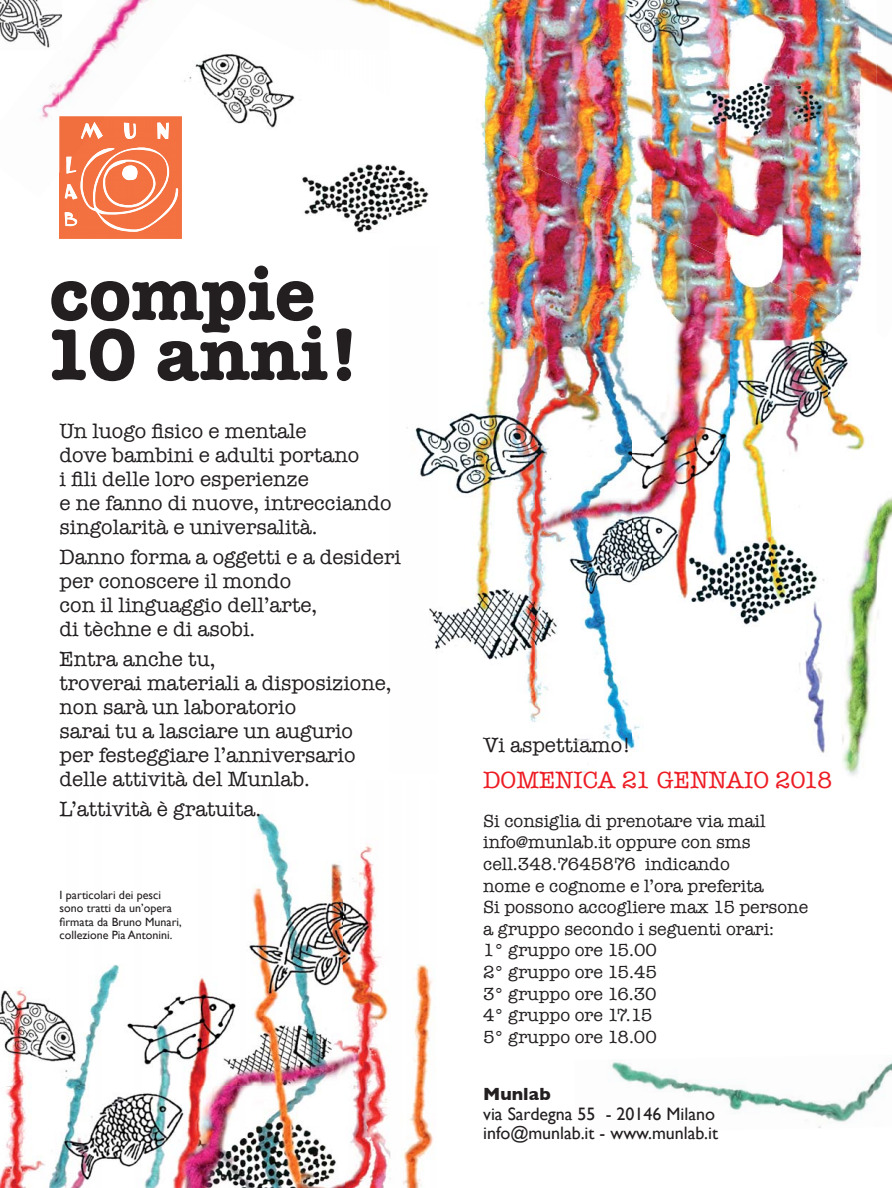
<style>
.page{position:relative;width:892px;height:1188px;background:#fff}
.page>*{position:absolute;margin:0;border:0;box-sizing:border-box;transform-origin:0 0}
.t1{font:700 75px/60px "American Typewriter";color:#231f20}
.t2{font:24px "American Typewriter";color:#ed1c24}
.t3{font:21px/24px "American Typewriter";color:#231f20}
.t4{font:18px/21.6px "American Typewriter";color:#231f20}
.t5{font:18px/19.5px "Gill Sans";color:#231f20}
.t6{font:700 18px "Gill Sans";color:#231f20}
.t7{font:12px/13.5px "Gill Sans";color:#231f20}
</style>
<div class="page">
<img style="left:848px;top:497px;width:44px;height:279px">
<img style="left:877px;top:63px;width:15px;height:31px">
<img style="left:877px;top:24px;width:15px;height:22px">
<img style="left:349px;top:0;width:40px;height:12px">
<img style="left:438px;top:186px;width:97px;height:536px">
<img style="left:535px;top:186px;width:98px;height:587px">
<img style="left:406px;top:427px;width:32px;height:222px">
<img style="left:633px;top:236px;width:97px;height:515px">
<img style="left:730px;top:285px;width:98px;height:227px">
<img style="left:828px;top:342px;width:37px;height:109px">
<img style="left:730px;top:512px;width:42px;height:113px">
<img style="left:772px;top:464px;width:105px;height:309px">
<img style="left:389px;top:0;width:488px;height:87px">
<img style="left:485px;top:87px;width:376px;height:99px">
<img style="left:571px;top:185px;width:290px;height:51px">
<img style="left:673px;top:235px;width:189px;height:50px">
<img style="left:774px;top:284px;width:88px;height:50px">
<img style="left:0;top:813px;width:434px;height:375px">
<img style="left:0;top:0;width:148px;height:199px">
<img style="left:611px;top:1061px;width:281px;height:67px">
<img style="left:159px;top:54px;width:230px;height:179px">
<div style="left:60px;top:117px;width:122px;height:122px;background:#f37140"></div>
<img style="left:124px;top:123px;width:12px;height:16px">
<img style="left:157px;top:122px;width:12px;height:17px">
<img style="left:294px;top:54px;width:95px;height:42px">
<img style="left:389px;top:143px;width:96px;height:104px">
<img style="left:389px;top:50px;width:96px;height:93px">
<img style="left:60px;top:50px;width:99px;height:67px">
<svg style="left:58px;top:44px;width:4px;height:7px"></svg>
<img style="left:60px;top:117px;width:45px;height:55px">
<img style="left:81px;top:122px;width:16px;height:17px">
<svg style="left:65px;top:147px;width:113px;height:85px;background:#f58b64"></svg>
<h1 class="t1" style="left:43px;top:265px;width:319px">compie<br>10 anni!</h1>
<p class="t3" style="left:60px;top:419px;width:333px">Un luogo fisico e mentale<br>dove bambini e adulti portano<br>i fili delle loro esperienze<br>e ne fanno di nuove, intrecciando singolarità e universalità.</p>
<p class="t3" style="left:60px;top:545px;width:343px">Danno forma a oggetti e a desideri per conoscere il mondo<br>con il linguaggio dell’arte,<br>di tèchne e di asobi.</p>
<p class="t3" style="left:60px;top:647px;width:333px">Entra anche tu,<br>troverai materiali a disposizione, non sarà un laboratorio<br>sarai tu a lasciare un augurio per festeggiare l’anniversario delle attività del Munlab.</p>
<p class="t3" style="left:60px;top:797px;width:203px">L’attività è gratuita.</p>
<p class="t7" style="left:60px;top:888px;width:124px">I particolari dei pesci sono tratti da un’opera firmata da Bruno Munari, collezione Pia Antonini.</p>
<p class="t3" style="left:483px;top:733px;width:149px">Vi aspettiamo!</p>
<p class="t2" style="left:483px;top:766px;width:351px">DOMENICA 21 GENNAIO 2018</p>
<p class="t4" style="left:483px;top:810px;width:326px">Si consiglia di prenotare via mail info@munlab.it oppure con sms cell.348.7645876 indicando<br>nome e cognome e l’ora preferita<br>Si possono accogliere max 15 persone a gruppo secondo i seguenti orari:<br>1° gruppo ore 15.00<br>2° gruppo ore 15.45<br>3° gruppo ore 16.30<br>4° gruppo ore 17.15<br>5° gruppo ore 18.00</p>
<p class="t6" style="left:483px;top:1084px;width:69px">Munlab</p>
<p class="t5" style="left:483px;top:1104px;width:236px">via Sardegna 55 - 20146 Milano info@munlab.it - www.munlab.it</p>
</div>
